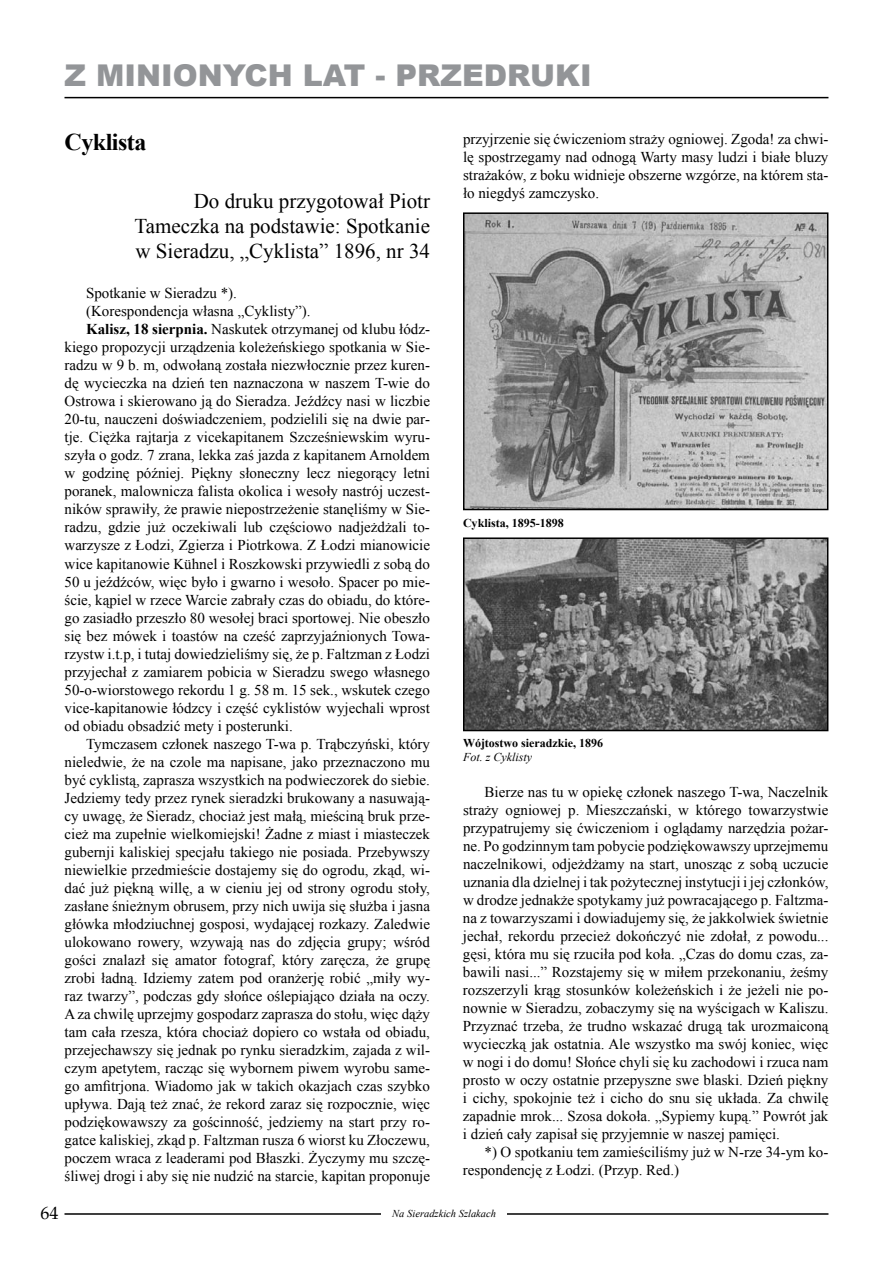
<style>
.page{position:relative;width:893px;height:1263px;background:#fff}
.page>*{position:absolute;margin:0;border:0;box-sizing:border-box;transform-origin:0 0}
.t1{font:900 30px "Arial";color:#939598}
.t2{font:700 24px "Times New Roman";letter-spacing:-.02em;color:#000}
.t3{font:21px/25.2px "Times New Roman";color:#000;text-align:justify}
.t4{font:18px "Palatino Linotype";color:#000}
.t5{font:15px/18px "Times New Roman";color:#000;text-align:justify}
.t6{font:700 12px "Times New Roman";color:#000}
.t7{font:italic 12px "Times New Roman";color:#000}
.t8{font:italic 10.5px "Times New Roman";color:#000}
.s1{font-weight:700}
</style>
<div class="page">
<hr style="left:64px;top:1213px;width:764px;height:2px;background:#000">
<div style="left:381px;top:1210px;width:126px;height:14px;background:#fff"></div>
<hr style="left:64px;top:97px;width:764px;height:1px;background:#000">
<img style="left:466px;top:215px;width:359px;height:292px">
<div style="left:463px;top:212px;width:365px;height:298px;border:2px solid #000"></div>
<img style="left:466px;top:540px;width:359px;height:188px">
<div style="left:463px;top:537px;width:365px;height:194px;border:2px solid #000"></div>
<h1 class="t1" style="left:64px;top:53px;width:529px">Z MINIONYCH LAT - PRZEDRUKI</h1>
<h2 class="t2" style="left:64px;top:125px;width:83px">Cyklista</h2>
<h3 class="t3" style="left:135px;top:188px;width:297px;text-indent:59px">Do druku przygotował Piotr Tameczka na podstawie: Spotkanie w Sieradzu, „Cyklista” 1896, nr 34</h3>
<p class="t5" style="left:86px;top:284px;width:152px">Spotkanie w Sieradzu *).</p>
<p class="t5" style="left:86px;top:302px;width:226px">(Korespondencja własna „Cyklisty”).</p>
<p class="t5" style="left:86px;top:320px;width:345px"><span class="s1">Kalisz, 18 sierpnia.</span> Naskutek otrzymanej od klubu łódz-</p>
<p class="t5" style="left:64px;top:338px;width:367px">kiego propozycji urządzenia koleżeńskiego spotkania w Sie-</p>
<p class="t5" style="left:64px;top:356px;width:367px">radzu w 9 b. m, odwołaną została niezwłocznie przez kuren-</p>
<p class="t5" style="left:64px;top:374px;width:367px">dę wycieczka na dzień ten naznaczona w naszem T-wie do</p>
<p class="t5" style="left:64px;top:392px;width:367px">Ostrowa i skierowano ją do Sieradza. Jeźdźcy nasi w liczbie</p>
<p class="t5" style="left:64px;top:410px;width:367px">20-tu, nauczeni doświadczeniem, podzielili się na dwie par-</p>
<p class="t5" style="left:64px;top:428px;width:367px">tje. Ciężka rajtarja z vicekapitanem Szcześniewskim wyru-</p>
<p class="t5" style="left:64px;top:446px;width:367px">szyła o godz. 7 zrana, lekka zaś jazda z kapitanem Arnoldem</p>
<p class="t5" style="left:64px;top:464px;width:367px">w godzinę później. Piękny słoneczny lecz niegorący letni</p>
<p class="t5" style="left:64px;top:482px;width:367px">poranek, malownicza falista okolica i wesoły nastrój uczest-</p>
<p class="t5" style="left:64px;top:500px;width:367px">ników sprawiły, że prawie niepostrzeżenie stanęliśmy w Sie-</p>
<p class="t5" style="left:64px;top:518px;width:367px">radzu, gdzie już oczekiwali lub częściowo nadjeżdżali to-</p>
<p class="t5" style="left:64px;top:536px;width:367px">warzysze z Łodzi, Zgierza i Piotrkowa. Z Łodzi mianowicie</p>
<p class="t5" style="left:64px;top:554px;width:367px">wice kapitanowie Kühnel i Roszkowski przywiedli z sobą do</p>
<p class="t5" style="left:64px;top:572px;width:367px">50 u jeźdźców, więc było i gwarno i wesoło. Spacer po mie-</p>
<p class="t5" style="left:64px;top:590px;width:367px">ście, kąpiel w rzece Warcie zabrały czas do obiadu, do które-</p>
<p class="t5" style="left:64px;top:608px;width:367px">go zasiadło przeszło 80 wesołej braci sportowej. Nie obeszło</p>
<p class="t5" style="left:64px;top:626px;width:367px">się bez mówek i toastów na cześć zaprzyjaźnionych Towa-</p>
<p class="t5" style="left:64px;top:644px;width:367px">rzystw i.t.p, i tutaj dowiedzieliśmy się, że p. Faltzman z Łodzi</p>
<p class="t5" style="left:64px;top:662px;width:367px">przyjechał z zamiarem pobicia w Sieradzu swego własnego</p>
<p class="t5" style="left:64px;top:680px;width:367px">50-o-wiorstowego rekordu 1 g. 58 m. 15 sek., wskutek czego</p>
<p class="t5" style="left:64px;top:698px;width:367px">vice-kapitanowie łódzcy i część cyklistów wyjechali wprost</p>
<p class="t5" style="left:64px;top:716px;width:230px">od obiadu obsadzić mety i posterunki.</p>
<p class="t5" style="left:86px;top:734px;width:345px">Tymczasem członek naszego T-wa p. Trąbczyński, który</p>
<p class="t5" style="left:64px;top:752px;width:367px">nieledwie, że na czole ma napisane, jako przeznaczono mu</p>
<p class="t5" style="left:64px;top:770px;width:367px">być cyklistą, zaprasza wszystkich na podwieczorek do siebie.</p>
<p class="t5" style="left:64px;top:788px;width:367px">Jedziemy tedy przez rynek sieradzki brukowany a nasuwają-</p>
<p class="t5" style="left:64px;top:806px;width:367px">cy uwagę, że Sieradz, chociaż jest małą, mieściną bruk prze-</p>
<p class="t5" style="left:64px;top:824px;width:367px">cież ma zupełnie wielkomiejski! Żadne z miast i miasteczek</p>
<p class="t5" style="left:64px;top:842px;width:367px">gubernji kaliskiej specjału takiego nie posiada. Przebywszy</p>
<p class="t5" style="left:64px;top:860px;width:367px">niewielkie przedmieście dostajemy się do ogrodu, zkąd, wi-</p>
<p class="t5" style="left:64px;top:878px;width:367px">dać już piękną willę, a w cieniu jej od strony ogrodu stoły,</p>
<p class="t5" style="left:65px;top:896px;width:367px">zasłane śnieżnym obrusem, przy nich uwija się służba i jasna</p>
<p class="t5" style="left:65px;top:914px;width:367px">główka młodziuchnej gosposi, wydającej rozkazy. Zaledwie</p>
<p class="t5" style="left:65px;top:932px;width:367px">ulokowano rowery, wzywają nas do zdjęcia grupy; wśród</p>
<p class="t5" style="left:65px;top:950px;width:367px">gości znalazł się amator fotograf, który zaręcza, że grupę</p>
<p class="t5" style="left:65px;top:968px;width:367px">zrobi ładną. Idziemy zatem pod oranżerję robić „miły wy-</p>
<p class="t5" style="left:65px;top:986px;width:367px">raz twarzy”, podczas gdy słońce oślepiająco działa na oczy.</p>
<p class="t5" style="left:65px;top:1004px;width:367px">A za chwilę uprzejmy gospodarz zaprasza do stołu, więc dąży</p>
<p class="t5" style="left:65px;top:1022px;width:367px">tam cała rzesza, która chociaż dopiero co wstała od obiadu,</p>
<p class="t5" style="left:65px;top:1040px;width:367px">przejechawszy się jednak po rynku sieradzkim, zajada z wil-</p>
<p class="t5" style="left:65px;top:1058px;width:367px">czym apetytem, racząc się wybornem piwem wyrobu same-</p>
<p class="t5" style="left:65px;top:1076px;width:367px">go amfitrjona. Wiadomo jak w takich okazjach czas szybko</p>
<p class="t5" style="left:65px;top:1094px;width:367px">upływa. Dają też znać, że rekord zaraz się rozpocznie, więc</p>
<p class="t5" style="left:65px;top:1112px;width:367px">podziękowawszy za gościnność, jedziemy na start przy ro-</p>
<p class="t5" style="left:65px;top:1130px;width:367px">gatce kaliskiej, zkąd p. Faltzman rusza 6 wiorst ku Złoczewu,</p>
<p class="t5" style="left:65px;top:1148px;width:367px">poczem wraca z leaderami pod Błaszki. Życzymy mu szczę-</p>
<p class="t5" style="left:65px;top:1166px;width:367px">śliwej drogi i aby się nie nudzić na starcie, kapitan proponuje</p>
<p class="t5" style="left:463px;top:130px;width:367px">przyjrzenie się ćwiczeniom straży ogniowej. Zgoda! za chwi&shy;lę spostrzegamy nad odnogą Warty masy ludzi i białe bluzy strażaków, z boku widnieje obszerne wzgórze, na którem sta&shy;ło niegdyś zamczysko.</p>
<p class="t6" style="left:463px;top:514px;width:102px">Cyklista, 1895-1898</p>
<p class="t6" style="left:463px;top:735px;width:142px">Wójtostwo sieradzkie, 1896</p>
<p class="t7" style="left:463px;top:748px;width:70px">Fot. z Cyklisty</p>
<p class="t5" style="left:463px;top:782px;width:367px;text-indent:22px">Bierze nas tu w opiekę członek naszego T-wa, Naczelnik straży ogniowej p. Mieszczański, w którego towarzystwie przypatrujemy się ćwiczeniom i oglądamy narzędzia pożar&shy;ne. Po godzinnym tam pobycie podziękowawszy uprzejmemu naczelnikowi, odjeżdżamy na start, unosząc z sobą uczucie uznania dla dzielnej i tak pożytecznej instytucji i jej członków, w drodze jednakże spotykamy już powracającego p. Faltzma&shy;na z towarzyszami i dowiadujemy się, że jakkolwiek świetnie jechał, rekordu przecież dokończyć nie zdołał, z powodu... gęsi, która mu się rzuciła pod koła. „Czas do domu czas, za&shy;bawili nasi...” Rozstajemy się w miłem przekonaniu, żeśmy rozszerzyli krąg stosunków koleżeńskich i że jeżeli nie po&shy;nownie w Sieradzu, zobaczymy się na wyścigach w Kaliszu.<br>Przyznać trzeba, że trudno wskazać drugą tak urozmaiconą wycieczką jak ostatnia. Ale wszystko ma swój koniec, więc w nogi i do domu! Słońce chyli się ku zachodowi i rzuca nam prosto w oczy ostatnie przepyszne swe blaski. Dzień piękny i cichy, spokojnie też i cicho do snu się układa. Za chwilę zapadnie mrok... Szosa dokoła. „Sypiemy kupą.” Powrót jak i dzień cały zapisał się przyjemnie w naszej pamięci.</p>
<p class="t5" style="left:463px;top:1142px;width:367px;text-indent:22px">*) O spotkaniu tem zamieściliśmy już w N-rze 34-ym ko&shy;respondencję z Łodzi. (Przyp. Red.)</p>
<p class="t4" style="left:40px;top:1200px;width:19px">64</p>
<p class="t8" style="left:392px;top:1206px;width:105px">Na Sieradzkich Szlakach</p>
</div>
